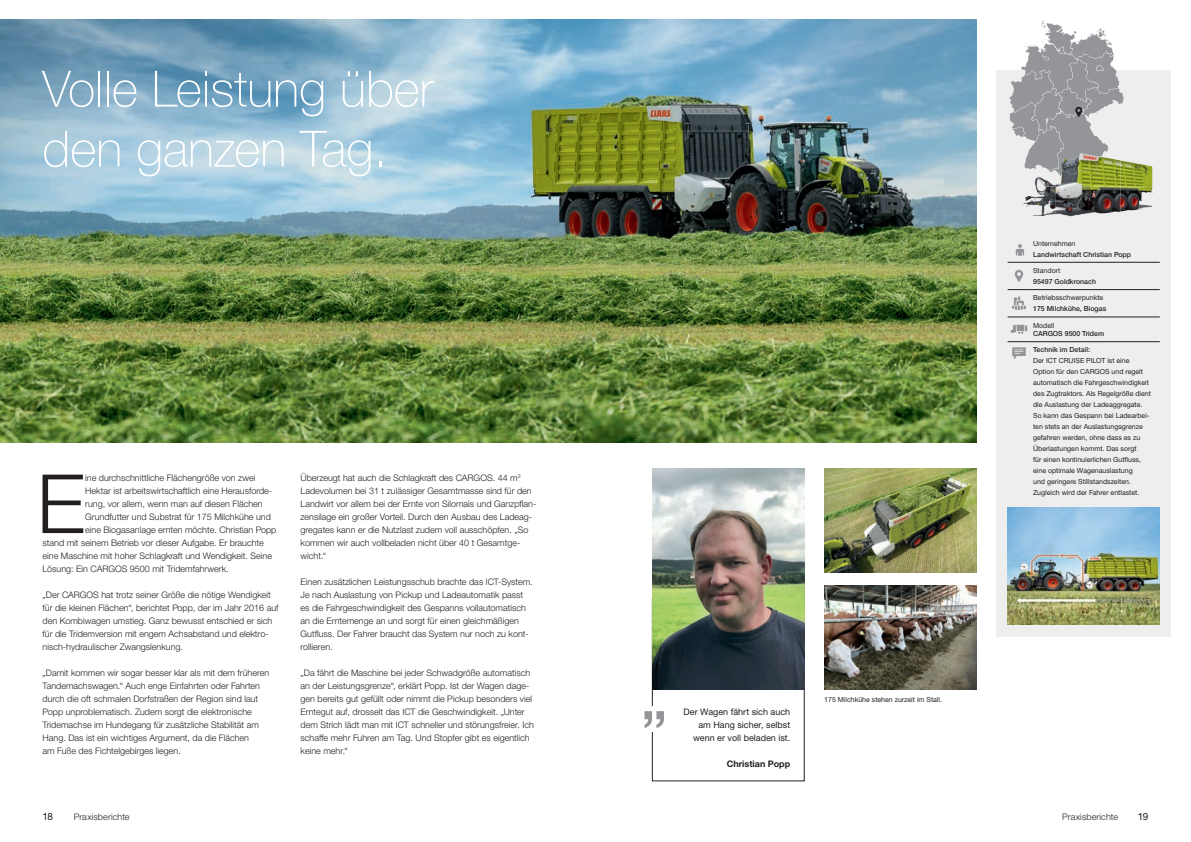
<style>
.page{position:relative;width:1191px;height:842px;background:#fff}
.page>*{position:absolute;margin:0;border:0;box-sizing:border-box;transform-origin:0 0}
.t1{font:300 81.8px "CLAAS Helvetica Neue";color:#231f20}
.t2{font:100 50px/60px "CLAAS Helvetica Neue";color:#fff}
.t3{font:10px "CLAAS Helvetica Neue";color:#231f20}
.t4{font:300 9px/13px "CLAAS Helvetica Neue";color:#231f20}
.t5{font:9px/13px "CLAAS Helvetica Neue";color:#231f20;text-align:right}
.t6{font:700 9px "CLAAS Helvetica Neue";color:#231f20}
.t7{font:7px/11px "CLAAS Helvetica Neue";color:#231f20}
.t8{font:500 7px "CLAAS Helvetica Neue";color:#231f20}
</style>
<div class="page">
<img style="left:0;top:20px;width:976px;height:422px">
<div style="left:996px;top:71px;width:175px;height:566px;background:#eeeeef"></div>
<svg style="left:1008px;top:20px;width:115px;height:152px"></svg>
<svg style="left:1007px;top:262px;width:23px;height:1px"></svg>
<hr style="left:1030px;top:262px;width:129px;height:1px;background:#231f20">
<svg style="left:1007px;top:289px;width:23px;height:1px"></svg>
<hr style="left:1030px;top:289px;width:129px;height:1px;background:#231f20">
<svg style="left:1007px;top:317px;width:23px;height:1px"></svg>
<hr style="left:1030px;top:317px;width:129px;height:1px;background:#231f20">
<hr style="left:1030px;top:341px;width:129px;height:1px;background:#231f20">
<svg style="left:1015px;top:244px;width:9px;height:12px"></svg>
<svg style="left:1014px;top:270px;width:9px;height:12px"></svg>
<svg style="left:1011px;top:296px;width:15px;height:14px"></svg>
<svg style="left:1010px;top:325px;width:17px;height:9px"></svg>
<svg style="left:1007px;top:341px;width:23px;height:18px"></svg>
<img style="left:824px;top:468px;width:152px;height:104px">
<img style="left:1007px;top:507px;width:152px;height:117px">
<img style="left:824px;top:585px;width:152px;height:104px">
<img style="left:652px;top:468px;width:152px;height:221px">
<svg style="left:644px;top:711px;width:20px;height:17px"></svg>
<img style="left:1034px;top:177px;width:21px;height:10px">
<img style="left:1055px;top:168px;width:33px;height:48px">
<img style="left:1088px;top:157px;width:32px;height:57px">
<img style="left:1120px;top:160px;width:32px;height:52px">
<img style="left:1025px;top:187px;width:19px;height:14px">
<img style="left:1061px;top:153px;width:37px;height:5px">
<img style="left:1061px;top:158px;width:37px;height:17px">
<h2 class="t2" style="left:43px;top:60px;width:392px">Volle Leistung über den ganzen Tag.</h2>
<h1 class="t1" style="left:37px;top:451px;width:50px">E</h1>
<p class="t4" style="left:85px;top:471px;width:172px">ine durchschnittliche Flächengröße von zwei</p>
<p class="t4" style="left:85px;top:484px;width:189px">Hektar ist arbeitswirtschaftlich eine Herausforde-</p>
<p class="t4" style="left:85px;top:497px;width:179px">rung, vor allem, wenn man auf diesen Flächen</p>
<p class="t4" style="left:85px;top:510px;width:187px">Grundfutter und Substrat für 175 Milchkühe und</p>
<p class="t4" style="left:85px;top:523px;width:193px">eine Biogasanlage ernten möchte. Christian Popp</p>
<p class="t4" style="left:43px;top:536px;width:223px">stand mit seinem Betrieb vor dieser Aufgabe. Er brauchte</p>
<p class="t4" style="left:43px;top:549px;width:231px">eine Maschine mit hoher Schlagkraft und Wendigkeit. Seine</p>
<p class="t4" style="left:43px;top:562px;width:188px">Lösung: Ein CARGOS 9500 mit Tridemfahrwerk.</p>
<p class="t4" style="left:43px;top:588px;width:237px">„Der CARGOS hat trotz seiner Größe die nötige Wendigkeit für die kleinen Flächen“, berichtet Popp, der im Jahr 2016 auf den Kombiwagen umstieg. Ganz bewusst entschied er sich für die Tridemversion mit engem Achsabstand und elektro&shy;nisch-hydraulischer Zwangslenkung.</p>
<p class="t4" style="left:43px;top:666px;width:228px">„Damit kommen wir sogar besser klar als mit dem früheren Tandemachswagen.“ Auch enge Einfahrten oder Fahrten durch die oft schmalen Dorfstraßen der Region sind laut Popp unproblematisch. Zudem sorgt die elektronische Tridemachse im Hundegang für zusätzliche Stabilität am Hang. Das ist ein wichtiges Argument, da die Flächen<br>am Fuße des Fichtelgebirges liegen.</p>
<p class="t4" style="left:300px;top:471px;width:237px">Überzeugt hat auch die Schlagkraft des CARGOS. 44 m<sup>3<br></sup>Ladevolumen bei 31 t zulässiger Gesamtmasse sind für den Landwirt vor allem bei der Ernte von Silomais und Ganzpflan&shy;zensilage ein großer Vorteil. Durch den Ausbau des Ladeag&shy;gregates kann er die Nutzlast zudem voll ausschöpfen. „So kommen wir auch vollbeladen nicht über 40 t Gesamtge&shy;wicht.“</p>
<p class="t4" style="left:300px;top:575px;width:234px">Einen zusätzlichen Leistungsschub brachte das ICT-System.<br>Je nach Auslastung von Pickup und Ladeautomatik passt es die Fahrgeschwindigkeit des Gespanns vollautomatisch an die Erntemenge an und sorgt für einen gleichmäßigen Gutfluss. Der Fahrer braucht das System nur noch zu kont&shy;rollieren.</p>
<p class="t4" style="left:300px;top:666px;width:235px">„Da fährt die Maschine bei jeder Schwadgröße automatisch an der Leistungsgrenze“, erklärt Popp. Ist der Wagen dage&shy;gen bereits gut gefüllt oder nimmt die Pickup besonders viel Erntegut auf, drosselt das ICT die Geschwindigkeit. „Unter dem Strich lädt man mit ICT schneller und störungsfreier. Ich schaffe mehr Fuhren am Tag. Und Stopfer gibt es eigentlich keine mehr.“</p>
<p class="t5" style="left:683px;top:705px;width:108px">Der Wagen fährt sich auch am Hang sicher, selbst wenn er voll beladen ist.</p>
<p class="t6" style="left:727px;top:758px;width:65px">Christian Popp</p>
<p class="t7" style="left:824px;top:694px;width:119px">175 Milchkühe stehen zurzeit im Stall.</p>
<p class="t7" style="left:1033px;top:238px;width:44px">Unternehmen</p>
<p class="t8" style="left:1033px;top:250px;width:99px">Landwirtschaft Christian Popp</p>
<p class="t7" style="left:1033px;top:265px;width:29px">Standort</p>
<p class="t8" style="left:1033px;top:277px;width:64px">95497 Goldkronach</p>
<p class="t7" style="left:1033px;top:292px;width:72px">Betriebsschwerpunkte</p>
<p class="t8" style="left:1033px;top:304px;width:75px">175 Milchkühe, Biogas</p>
<p class="t7" style="left:1033px;top:320px;width:23px">Modell</p>
<p class="t8" style="left:1033px;top:329px;width:73px">CARGOS 9500 Tridem</p>
<p class="t8" style="left:1033px;top:345px;width:58px">Technik im Detail:</p>
<p class="t7" style="left:1033px;top:355px;width:119px">Der ICT CRUISE PILOT ist eine Option für den CARGOS und regelt automatisch die Fahrgeschwindigkeit des Zugtraktors. Als Regelgröße dient die Auslastung der Ladeaggregate.<br>So kann das Gespann bei Ladearbei&shy;ten stets an der Auslastungsgrenze gefahren werden, ohne dass es zu Überlastungen kommt. Das sorgt<br>für einen kontinuierlichen Gutfluss, eine optimale Wagenauslastung<br>und geringere Stillstandszeiten.<br>Zugleich wird der Fahrer entlastet.</p>
<p class="t3" style="left:43px;top:810px;width:12px">18</p>
<p class="t4" style="left:74px;top:810px;width:57px">Praxisberichte</p>
<p class="t4" style="left:1062px;top:810px;width:57px">Praxisberichte</p>
<p class="t3" style="left:1137px;top:810px;width:12px">19</p>
</div>
